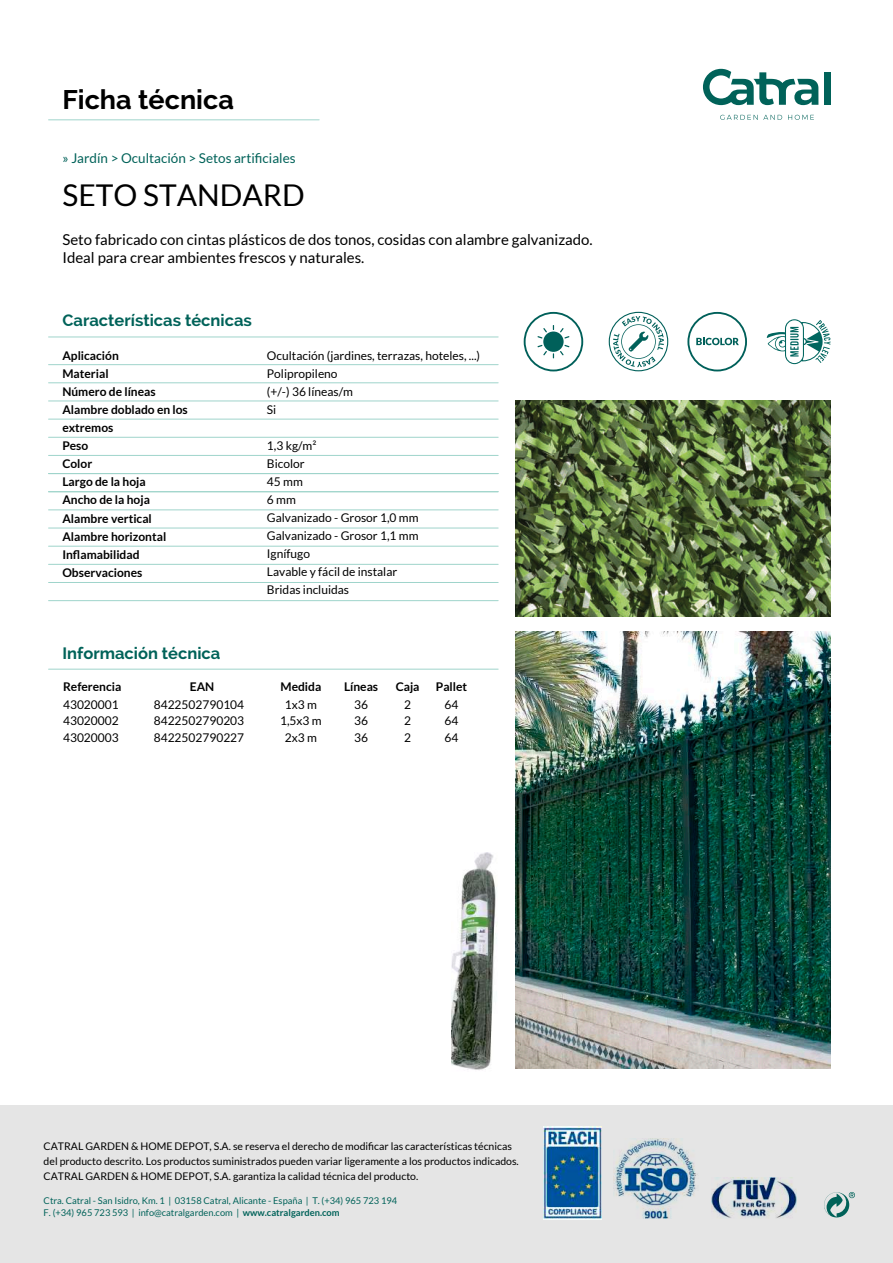
<style>
.page{position:relative;width:893px;height:1263px;background:#fff}
.page>*{position:absolute;margin:0;border:0;box-sizing:border-box;transform-origin:0 0}
.t1{font:30px "Lato";color:#000}
.t2{font:700 27px "Raleway";color:#000}
.t3{font:700 16.5px "Raleway";color:#006259}
.t4{font:15px/18px "Lato";color:#000}
.t5{font:13.5px "Lato";color:#006259}
.t6{font:12px/18px "Lato";color:#000}
.t7{font:700 12px/18px "Lato";color:#000}
.t8{font:10.5px/15px "Lato";color:#000}
.t9{font:9.3px/12px "Lato";color:#006259}
.s1{font-weight:700}
</style>
<div class="page">
<div style="left:0;top:1105px;width:893px;height:158px;background:#e5e5e5"></div>
<svg style="left:824px;top:1192px;width:31px;height:25px"></svg>
<img style="left:614px;top:1138px;width:82px;height:80px">
<img style="left:544px;top:1126px;width:58px;height:94px">
<img style="left:711px;top:1178px;width:85px;height:40px">
<hr style="left:49px;top:337px;width:449px;height:1px;background:#9fd4cb">
<hr style="left:49px;top:119px;width:270px;height:1px;background:#9fd4cb">
<hr style="left:49px;top:364px;width:449px;height:1px;background:#9fd4cb">
<hr style="left:49px;top:382px;width:449px;height:1px;background:#9fd4cb">
<hr style="left:49px;top:401px;width:449px;height:1px;background:#9fd4cb">
<hr style="left:49px;top:419px;width:449px;height:1px;background:#9fd4cb">
<hr style="left:49px;top:437px;width:449px;height:1px;background:#9fd4cb">
<hr style="left:49px;top:455px;width:449px;height:1px;background:#9fd4cb">
<hr style="left:49px;top:473px;width:449px;height:1px;background:#9fd4cb">
<hr style="left:49px;top:491px;width:449px;height:1px;background:#9fd4cb">
<hr style="left:49px;top:509px;width:449px;height:1px;background:#9fd4cb">
<hr style="left:49px;top:528px;width:449px;height:1px;background:#9fd4cb">
<hr style="left:49px;top:546px;width:449px;height:1px;background:#9fd4cb">
<hr style="left:49px;top:564px;width:449px;height:1px;background:#9fd4cb">
<hr style="left:49px;top:582px;width:449px;height:1px;background:#9fd4cb">
<hr style="left:49px;top:600px;width:449px;height:1px;background:#9fd4cb">
<div style="left:823px;top:72px;width:7px;height:33px;background:#006259"></div>
<svg style="left:703px;top:69px;width:115px;height:36px"></svg>
<svg style="left:788px;top:115px;width:26px;height:5px"></svg>
<svg style="left:720px;top:115px;width:62px;height:5px"></svg>
<img style="left:516px;top:631px;width:314px;height:438px">
<img style="left:516px;top:401px;width:314px;height:215px">
<hr style="left:49px;top:669px;width:449px;height:1px;background:#9fd4cb">
<img style="left:451px;top:853px;width:46px;height:217px">
<svg style="left:609px;top:312px;width:59px;height:59px"></svg>
<svg style="left:767px;top:319px;width:63px;height:45px"></svg>
<svg style="left:524px;top:312px;width:59px;height:59px"></svg>
<svg style="left:687px;top:312px;width:60px;height:59px"></svg>
<h2 class="t2" style="left:62px;top:84px;width:173px">Ficha técnica</h2>
<p class="t5" style="left:62px;top:151px;width:235px">» Jardín &gt; Ocultación &gt; Setos artificiales</p>
<h1 class="t1" style="left:62px;top:178px;width:244px">SETO STANDARD</h1>
<p class="t4" style="left:62px;top:231px;width:532px">Seto fabricado con cintas plásticos de dos tonos, cosidas con alambre galvanizado.<br>Ideal para crear ambientes frescos y naturales.</p>
<h3 class="t3" style="left:62px;top:311px;width:191px">Características técnicas</h3>
<p class="t7" style="left:62px;top:347px;width:127px">Aplicación<br>Material<br>Número de líneas<br>Alambre doblado en los extremos<br>Peso<br>Color<br>Largo de la hoja<br>Ancho de la hoja<br>Alambre vertical<br>Alambre horizontal<br>Inflamabilidad<br>Observaciones</p>
<p class="t6" style="left:267px;top:347px;width:215px">Ocultación (jardines, terrazas, hoteles, ...)<br>Polipropileno<br>(+/-) 36 líneas/m<br>Si</p>
<p class="t6" style="left:267px;top:437px;width:153px">1,3 kg/m²<br>Bicolor<br>45 mm<br>6 mm<br>Galvanizado - Grosor 1,0 mm<br>Galvanizado - Grosor 1,1 mm<br>Ignífugo<br>Lavable y fácil de instalar<br>Bridas incluidas</p>
<h3 class="t3" style="left:62px;top:643px;width:159px">Información técnica</h3>
<p class="t7" style="left:63px;top:678px;width:60px">Referencia</p>
<p class="t7" style="left:190px;top:678px;width:26px">EAN</p>
<p class="t7" style="left:281px;top:678px;width:42px">Medida</p>
<p class="t7" style="left:344px;top:678px;width:36px">Líneas</p>
<p class="t7" style="left:396px;top:678px;width:25px">Caja</p>
<p class="t7" style="left:436px;top:678px;width:33px">Pallet</p>
<p class="t6" style="left:63px;top:695px;width:57px">43020001</p>
<p class="t6" style="left:154px;top:695px;width:92px">8422502790104</p>
<p class="t6" style="left:285px;top:695px;width:34px">1x3 m</p>
<p class="t6" style="left:354px;top:695px;width:15px">36</p>
<p class="t6" style="left:404px;top:695px;width:8px">2</p>
<p class="t6" style="left:445px;top:695px;width:15px">64</p>
<p class="t6" style="left:63px;top:712px;width:57px">43020002</p>
<p class="t6" style="left:154px;top:712px;width:92px">8422502790203</p>
<p class="t6" style="left:280px;top:712px;width:43px">1,5x3 m</p>
<p class="t6" style="left:354px;top:712px;width:15px">36</p>
<p class="t6" style="left:404px;top:712px;width:8px">2</p>
<p class="t6" style="left:445px;top:712px;width:15px">64</p>
<p class="t6" style="left:63px;top:728px;width:57px">43020003</p>
<p class="t6" style="left:154px;top:728px;width:92px">8422502790227</p>
<p class="t6" style="left:285px;top:728px;width:34px">2x3 m</p>
<p class="t6" style="left:354px;top:728px;width:15px">36</p>
<p class="t6" style="left:404px;top:728px;width:8px">2</p>
<p class="t6" style="left:445px;top:728px;width:15px">64</p>
<p class="t8" style="left:44px;top:1139px;width:477px">CATRAL GARDEN &amp; HOME DEPOT, S.A. se reserva el derecho de modificar las características técnicas del producto descrito. Los productos suministrados pueden variar ligeramente a los productos indicados.<br>CATRAL GARDEN &amp; HOME DEPOT, S.A. garantiza la calidad técnica del producto.</p>
<p class="t9" style="left:44px;top:1195px;width:355px">Ctra. Catral - San Isidro, Km. 1 | 03158 Catral, Alicante - España | T. (+34) 965 723 194<br>F. (+34) 965 723 593 | info@catralgarden.com | <span class="s1">www.catralgarden.com</span></p>
</div>
